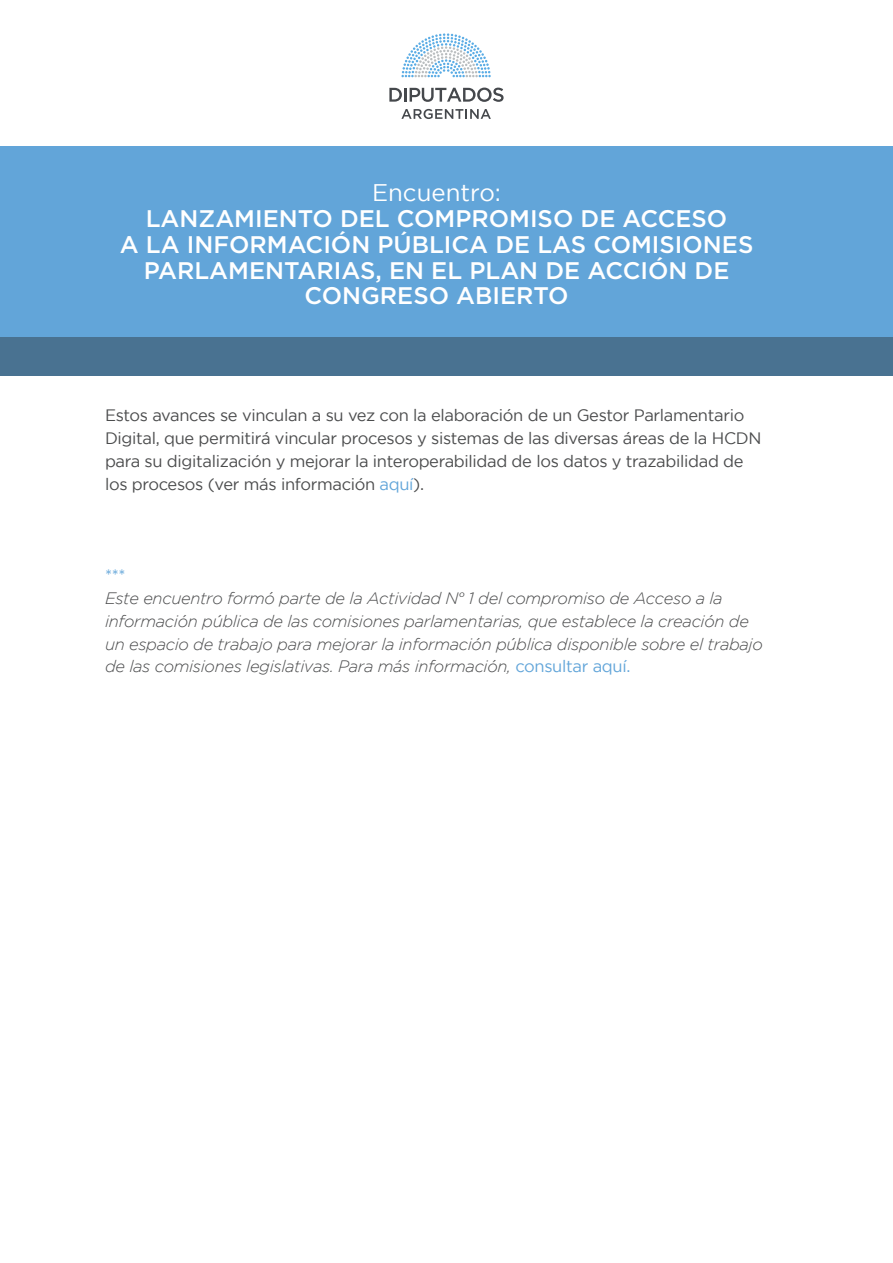
<style>
.page{position:relative;width:893px;height:1263px;background:#fff}
.page>*{position:absolute;margin:0;border:0;box-sizing:border-box;transform-origin:0 0}
.t1{font:500 24px/25.8px "Gotham";color:#fff;text-align:center}
.t2{font:24px "Gotham";color:#fff}
.t3{font:italic 300 16.5px/22.8px "Gotham";letter-spacing:-.02em;color:#4b4c4d}
.t4{font:16.5px/22.8px "Gotham";letter-spacing:-.02em;color:#4b4c4d}
.t5{font:16.5px "Gotham";color:#62a5d9}
.s1{color:#62a5d9}
.s2{font-weight:400;font-style:normal;color:#62a5d9}
</style>
<div class="page">
<div style="left:0;top:146px;width:893px;height:192px;background:#62a5d9"></div>
<div style="left:0;top:338px;width:893px;height:38px;background:#497291"></div>
<svg style="left:389px;top:88px;width:13px;height:14px"></svg>
<hr style="left:404px;top:88px;width:3px;height:14px;background:#45484c">
<svg style="left:410px;top:88px;width:94px;height:14px"></svg>
<svg style="left:401px;top:109px;width:90px;height:10px"></svg>
<svg style="left:401px;top:33px;width:90px;height:44px"></svg>
<h1 class="t2" style="left:372px;top:179px;width:130px">Encuentro:</h1>
<h1 class="t1" style="left:120px;top:205px;width:635px">LANZAMIENTO DEL COMPROMISO DE ACCESO<br>A LA INFORMACIÓN PÚBLICA DE LAS COMISIONES PARLAMENTARIAS, EN EL PLAN DE ACCIÓN DE CONGRESO ABIERTO</h1>
<p class="t4" style="left:105px;top:404px;width:658px">Estos avances se vinculan a su vez con la elaboración de un Gestor Parlamentario Digital, que permitirá vincular procesos y sistemas de las diversas áreas de la HCDN para su digitalización y mejorar la interoperabilidad de los datos y trazabilidad de los procesos (ver más información <span class="s1">aquí</span>).</p>
<p class="t5" style="left:105px;top:566px;width:22px">***</p>
<p class="t3" style="left:105px;top:587px;width:659px">Este encuentro formó parte de la Actividad N° 1 del compromiso de Acceso a la información pública de las comisiones parlamentarias, que establece la creación de un espacio de trabajo para mejorar la información pública disponible sobre el trabajo de las comisiones legislativas. Para más información, <span class="s2">consultar aquí.</span></p>
</div>
